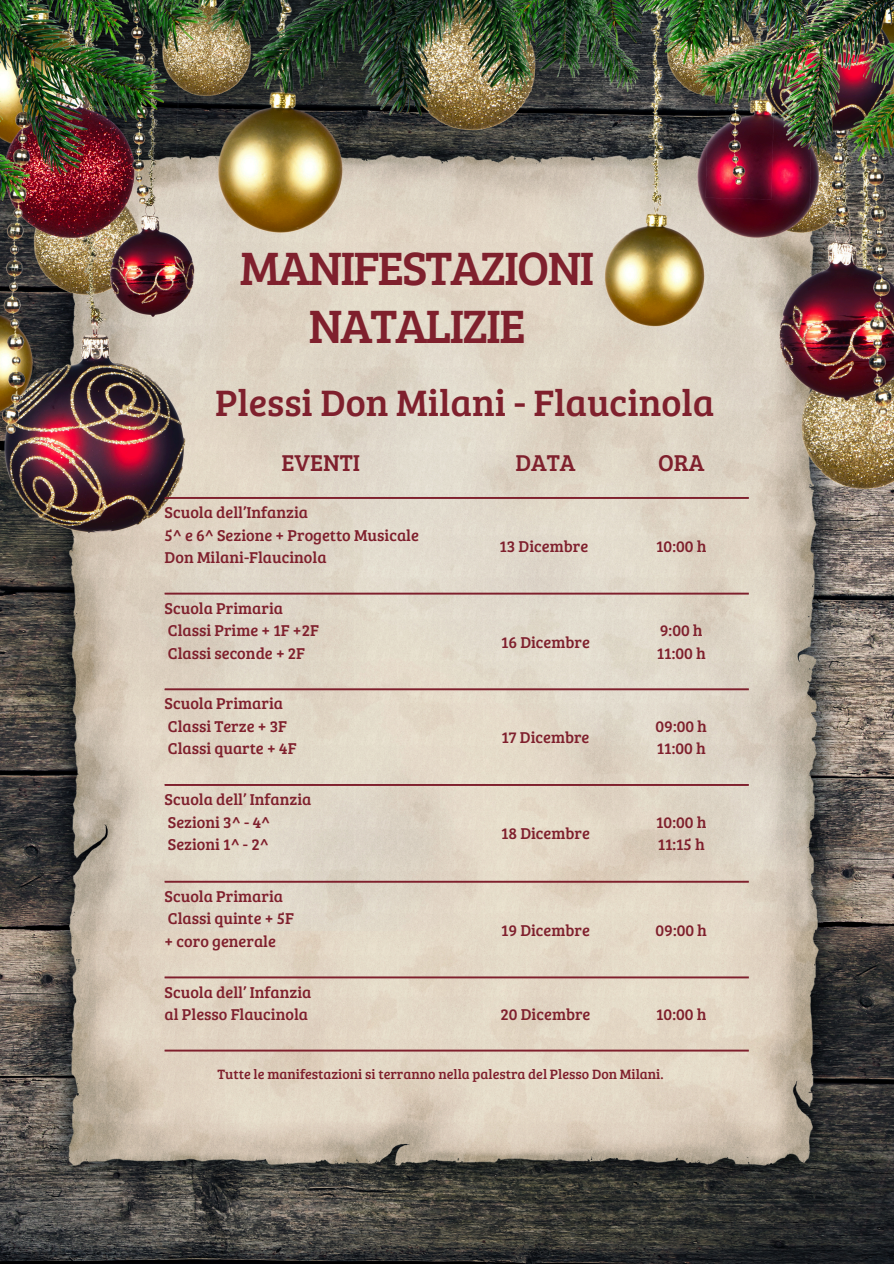
<style>
.page{position:relative;width:894px;height:1264px;background:#fff}
.page>*{position:absolute;margin:0;border:0;box-sizing:border-box;transform-origin:0 0}
.t1{font:48.3px/57.3px "Bree Serif";letter-spacing:-.04em;color:#7f202d;text-align:center}
.t2{font:37.95px "Bree Serif";color:#7f202d}
.t3{font:23.7px "Bree Serif";color:#7f202d}
.t4{font:16.2px "Bree Serif";color:#7f202d}
.t5{font:13.95px "Bree Serif";color:#7f202d}
</style>
<div class="page">
<img style="left:0;top:0;width:893px;height:1263px">
<hr style="left:165px;top:497px;width:583px;height:2px;background:#7f202d">
<hr style="left:165px;top:592px;width:583px;height:2px;background:#7f202d">
<hr style="left:165px;top:688px;width:583px;height:2px;background:#7f202d">
<hr style="left:165px;top:784px;width:583px;height:2px;background:#7f202d">
<hr style="left:165px;top:880px;width:583px;height:2px;background:#7f202d">
<hr style="left:165px;top:976px;width:583px;height:2px;background:#7f202d">
<hr style="left:165px;top:1049px;width:583px;height:2px;background:#7f202d">
<p class="t1" style="left:239px;top:237px;width:356px">MANIFESTAZIONI<br>NATALIZIE</p>
<p class="t2" style="left:215px;top:375px;width:500px">Plessi Don Milani - Flaucinola</p>
<h1 class="t3" style="left:281px;top:445px;width:80px">EVENTI</h1>
<h2 class="t3" style="left:515px;top:445px;width:62px">DATA</h2>
<p class="t3" style="left:658px;top:445px;width:48px">ORA</p>
<p class="t4" style="left:165px;top:500px;width:145px">Scuola dell’Infanzia</p>
<p class="t4" style="left:165px;top:523px;width:256px">5^ e 6^ Sezione + Progetto Musicale</p>
<p class="t4" style="left:165px;top:545px;width:163px">Don Milani-Flaucinola</p>
<p class="t4" style="left:499px;top:534px;width:90px">13 Dicembre</p>
<p class="t4" style="left:656px;top:534px;width:52px">10:00 h</p>
<p class="t4" style="left:165px;top:596px;width:120px">Scuola Primaria</p>
<p class="t4" style="left:168px;top:618px;width:152px">Classi Prime + 1F +2F</p>
<p class="t4" style="left:168px;top:641px;width:139px">Classi seconde + 2F</p>
<p class="t4" style="left:165px;top:692px;width:120px">Scuola Primaria</p>
<p class="t4" style="left:168px;top:714px;width:121px">Classi Terze + 3F</p>
<p class="t4" style="left:168px;top:737px;width:130px">Classi quarte + 4F</p>
<p class="t4" style="left:165px;top:787px;width:148px">Scuola dell’ Infanzia</p>
<p class="t4" style="left:168px;top:810px;width:104px">Sezioni 3^ - 4^</p>
<p class="t4" style="left:168px;top:832px;width:102px">Sezioni 1^ - 2^</p>
<p class="t4" style="left:165px;top:884px;width:120px">Scuola Primaria</p>
<p class="t4" style="left:168px;top:906px;width:127px">Classi quinte + 5F</p>
<p class="t4" style="left:165px;top:929px;width:113px">+ coro generale</p>
<p class="t4" style="left:501px;top:630px;width:90px">16 Dicembre</p>
<p class="t4" style="left:501px;top:725px;width:89px">17 Dicembre</p>
<p class="t4" style="left:501px;top:821px;width:90px">18 Dicembre</p>
<p class="t4" style="left:659px;top:618px;width:44px">9:00 h</p>
<p class="t4" style="left:656px;top:641px;width:50px">11:00 h</p>
<p class="t4" style="left:655px;top:714px;width:53px">09:00 h</p>
<p class="t4" style="left:656px;top:737px;width:50px">11:00 h</p>
<p class="t4" style="left:656px;top:810px;width:52px">10:00 h</p>
<p class="t4" style="left:657px;top:832px;width:49px">11:15 h</p>
<p class="t4" style="left:501px;top:918px;width:90px">19 Dicembre</p>
<p class="t4" style="left:655px;top:918px;width:53px">09:00 h</p>
<p class="t4" style="left:165px;top:980px;width:148px">Scuola dell’ Infanzia</p>
<p class="t4" style="left:165px;top:1002px;width:145px">al Plesso Flaucinola</p>
<p class="t4" style="left:500px;top:1002px;width:91px">20 Dicembre</p>
<p class="t4" style="left:656px;top:1002px;width:52px">10:00 h</p>
<p class="t5" style="left:217px;top:1063px;width:447px">Tutte le manifestazioni si terranno nella palestra del Plesso Don Milani.</p>
</div>
